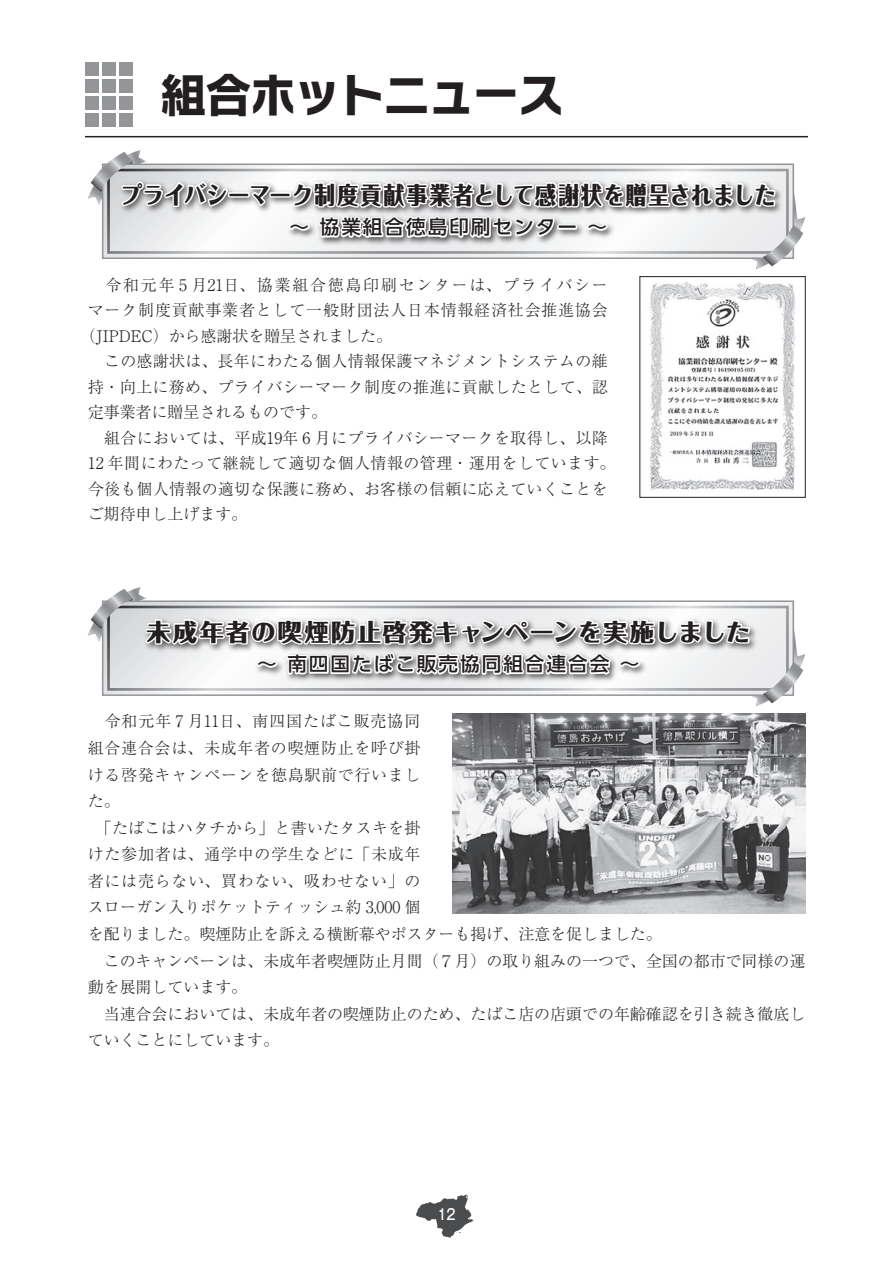
<style>
.page{position:relative;width:893px;height:1263px;background:#fff}
.page>*{position:absolute;margin:0;border:0;box-sizing:border-box;transform-origin:0 0}
.t1{font:44.7px "Typelabo N Std Bold 90 msp RKSJ H";color:#231f20}
.t2{font:800 23.55px "Folk Pro";letter-spacing:.06em;color:#231f20;scale:.88 1}
.t3{font:800 23.55px "Folk Pro";letter-spacing:.06em;color:#231f20}
.t4{font:500 19.35px "UD Shin Go Pro";letter-spacing:.1em;color:#231f20}
.t5{font:300 15.9px/26.5px "Ryumin Pro";color:#231f20}
.t6{font:300 15.9px "Ryumin Pro";letter-spacing:.02em;color:#231f20}
.t7{font:300 15.9px "Ryumin Pro";letter-spacing:.11em;color:#231f20}
.t8{font:300 15.9px "Ryumin Pro";letter-spacing:.055em;color:#231f20}
.t9{font:500 14.85px "Gothic MB101 Pro";color:#fff;scale:.8 1}
.s1{font-family:"Shin Go Pro Bold 90 msp RKSJ H"}
</style>
<div class="page">
<svg style="left:416px;top:1194px;width:58px;height:44px"></svg>
<div style="left:86px;top:62px;width:13px;height:14px;background:#939598"></div>
<div style="left:103px;top:62px;width:13px;height:14px;background:#939598"></div>
<div style="left:86px;top:79px;width:13px;height:14px;background:#939598"></div>
<div style="left:103px;top:79px;width:13px;height:14px;background:#939598"></div>
<div style="left:86px;top:96px;width:13px;height:14px;background:#939598"></div>
<div style="left:103px;top:96px;width:13px;height:14px;background:#939598"></div>
<div style="left:86px;top:113px;width:13px;height:14px;background:#939598"></div>
<div style="left:103px;top:113px;width:13px;height:14px;background:#939598"></div>
<div style="left:120px;top:62px;width:13px;height:14px;background:#939598"></div>
<div style="left:120px;top:79px;width:13px;height:14px;background:#939598"></div>
<div style="left:120px;top:96px;width:13px;height:14px;background:#939598"></div>
<div style="left:120px;top:113px;width:13px;height:14px;background:#939598"></div>
<hr style="left:85px;top:136px;width:723px;height:1px;background:#231f20">
<svg style="left:88px;top:150px;width:142px;height:59px"></svg>
<div style="left:228px;top:192px;width:22px;height:6px;border:3px solid #fff"></div>
<svg style="left:248px;top:183px;width:24px;height:27px"></svg>
<div style="left:269px;top:192px;width:22px;height:6px;border:3px solid #fff"></div>
<svg style="left:286px;top:163px;width:519px;height:106px"></svg>
<img style="left:649px;top:281px;width:147px;height:209px">
<svg style="left:88px;top:587px;width:717px;height:119px"></svg>
<img style="left:452px;top:713px;width:353px;height:200px">
<h1 class="t1" style="left:161px;top:62px;width:403px"><span class="s1">組合</span>ホットニュース</h1>
<h2 class="t2" style="left:121px;top:175px;width:745px">プライバシーマーク制度貢献事業者として感謝状を贈呈されました</h2>
<p class="t4" style="left:290px;top:211px;width:319px">～ 協業組合徳島印刷センター ～</p>
<p class="t7" style="left:88px;top:272px;width:521px">　令和元年 5 月21日、協業組合徳島印刷センターは、プライバシー</p>
<p class="t8" style="left:88px;top:298px;width:522px">マーク制度貢献事業者として一般財団法人日本情報経済社会推進協会</p>
<p class="t5" style="left:80px;top:321px;width:314px">（JIPDEC）から感謝状を贈呈されました。</p>
<p class="t6" style="left:88px;top:349px;width:521px">　この感謝状は、長年にわたる個人情報保護マネジメントシステムの維</p>
<p class="t6" style="left:88px;top:374px;width:522px">持・向上に務め、プライバシーマーク制度の推進に貢献したとして、認</p>
<p class="t5" style="left:88px;top:398px;width:241px">定事業者に贈呈されるものです。</p>
<p class="t6" style="left:88px;top:425px;width:521px">　組合においては、平成19年 6 月にプライバシーマークを取得し、以降</p>
<p class="t6" style="left:88px;top:451px;width:529px">12 年間にわたって継続して適切な個人情報の管理・運用をしています。</p>
<p class="t6" style="left:88px;top:476px;width:521px">今後も個人情報の適切な保護に務め、お客様の信頼に応えていくことを</p>
<p class="t5" style="left:88px;top:500px;width:161px">ご期待申し上げます。</p>
<h2 class="t3" style="left:147px;top:612px;width:605px">未成年者の喫煙防止啓発キャンペーンを実施しました</h2>
<p class="t4" style="left:257px;top:648px;width:384px">～ 南四国たばこ販売協同組合連合会 ～</p>
<p class="t5" style="left:88px;top:707px;width:719px">　令和元年 7 月11日、南四国たばこ販売協同<br>組合連合会は、未成年者の喫煙防止を呼び掛<br>ける啓発キャンペーンを徳島駅前で行いまし<br>た。<br>　「たばこはハタチから」と書いたタスキを掛<br>けた参加者は、通学中の学生などに「未成年<br>者には売らない、買わない、吸わせない」の<br>スローガン入りポケットティッシュ約 3,000 個<br>を配りました。喫煙防止を訴える横断幕やポスターも掲げ、注意を促しました。<br>　このキャンペーンは、未成年者喫煙防止月間（７月）の取り組みの一つで、全国の都市で同様の運動を展開しています。<br>　当連合会においては、未成年者の喫煙防止のため、たばこ店の店頭での年齢確認を引き続き徹底していくことにしています。</p>
<p class="t9" style="left:437px;top:1202px;width:24px">12</p>
</div>
